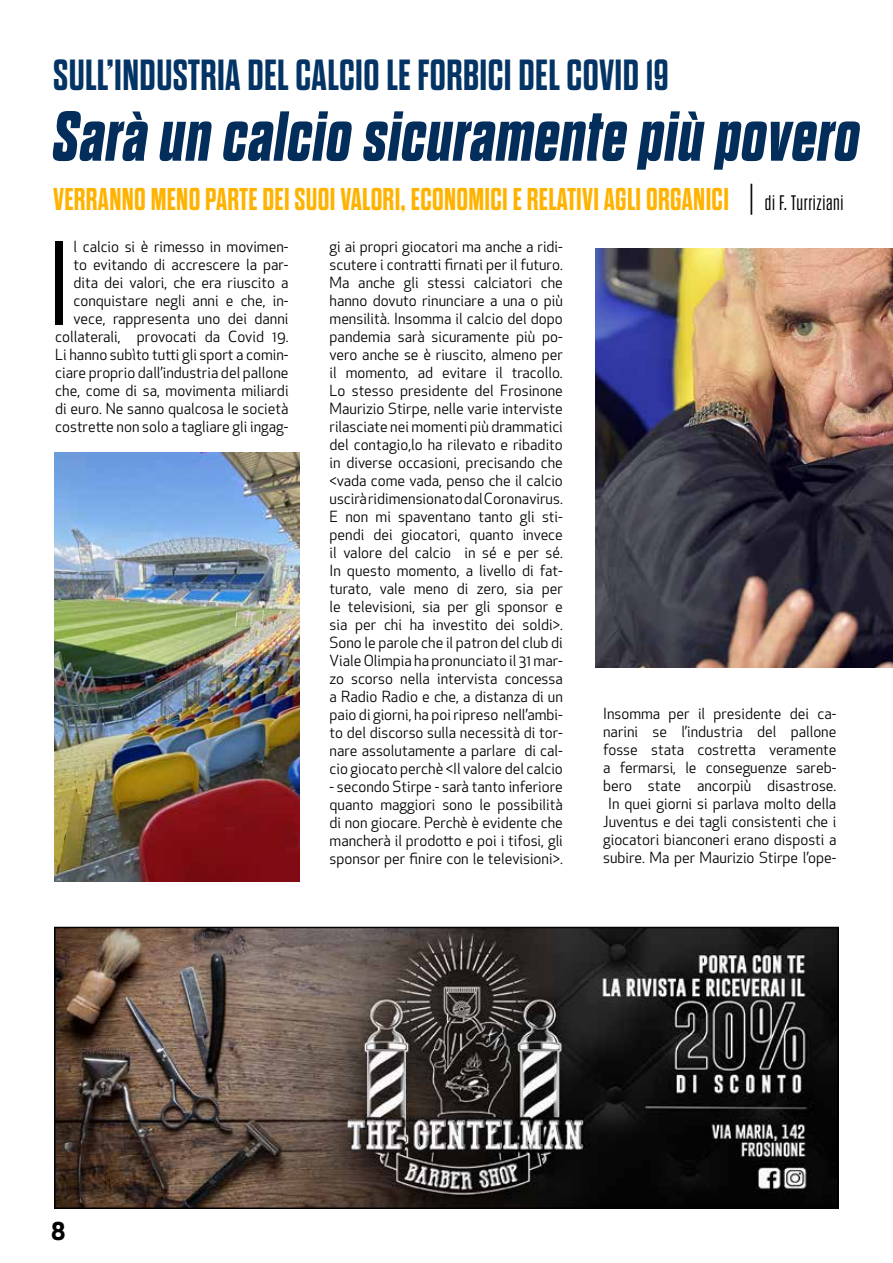
<style>
.page{position:relative;width:893px;height:1263px;background:#fff}
.page>*{position:absolute;margin:0;border:0;box-sizing:border-box;transform-origin:0 0}
.t1{font:111px "Apex New";color:#000}
.t2{font:italic 700 expanded 70.5px "Dharma Gothic E";letter-spacing:.02em;color:#032d5a}
.t3{font:700 43.5px "Dharma Gothic E";letter-spacing:.01em;color:#033465}
.t4{font:700 31.5px "Dharma Gothic E";letter-spacing:.01em;color:#ffb300}
.t5{font:700 24px "Apex New";color:#000}
.t6{font:15px/18px "Apex New";color:#000;text-align:justify}
.s1{font-weight:300;font-stretch:expanded;font-size:37.5px;color:#000}
.s2{font-weight:300;font-size:21px;color:#000}
</style>
<div class="page">
<img style="left:57px;top:930px;width:779px;height:276px">
<div style="left:54px;top:927px;width:785px;height:282px;border:2px solid #000"></div>
<img style="left:595px;top:249px;width:298px;height:419px">
<img style="left:54px;top:453px;width:246px;height:428px">
<h3 class="t3" style="left:53px;top:53px;width:617px">SULL’INDUSTRIA DEL CALCIO LE FORBICI DEL COVID 19</h3>
<h2 class="t2" style="left:53px;top:100px;width:808px">Sarà un calcio sicuramente più povero</h2>
<h3 class="t4" style="left:53px;top:183px;width:792px">VERRANNO MENO PARTE DEI SUOI VALORI, ECONOMICI E RELATIVI AGLI ORGANICI <span class="s1">|</span> <span class="s2">di F. Turriziani</span></h3>
<h1 class="t1" style="left:45px;top:214px;width:30px">I</h1>
<p class="t6" style="left:55px;top:238px;width:235px;text-align:right">l calcio si è rimesso in movimen-<br>to evitando di accrescere la par&shy;dita dei valori, che era riuscito a conquistare negli anni e che, in&shy;vece, rappresenta uno dei danni collaterali, provocati da Covid 19.<br>Li hanno subìto tutti gli sport a comin&shy;ciare proprio dall’industria del pallone che, come di sa, movimenta miliardi di euro. Ne sanno qualcosa le società costrette non solo a tagliare gli ingag-</p>
<p class="t6" style="left:330px;top:238px;width:235px">gi ai propri giocatori ma anche a ridi&shy;scutere i contratti firnati per il futuro.<br>Ma anche gli stessi calciatori che hanno dovuto rinunciare a una o più mensilità. Insomma il calcio del dopo pandemia sarà sicuramente più po&shy;vero anche se è riuscito, almeno per il momento, ad evitare il tracollo.<br>Lo stesso presidente del Frosinone Maurizio Stirpe, nelle varie interviste rilasciate nei momenti più drammatici del contagio,lo ha rilevato e ribadito in diverse occasioni, precisando che &lt;vada come vada, penso che il calcio uscirà ridimensionato dal Coronavirus.<br>E non mi spaventano tanto gli sti&shy;pendi dei giocatori, quanto invece il valore del calcio in sé e per sé.<br>In questo momento, a livello di fat&shy;turato, vale meno di zero, sia per le televisioni, sia per gli sponsor e sia per chi ha investito dei soldi&gt;.<br>Sono le parole che il patron del club di Viale Olimpia ha pronunciato il 31 mar&shy;zo scorso nella intervista concessa a Radio Radio e che, a distanza di un paio di giorni, ha poi ripreso nell’ambi&shy;to del discorso sulla necessità di tor&shy;nare assolutamente a parlare di cal&shy;cio giocato perchè &lt;Il valore del calcio</p>
<p class="t6" style="left:330px;top:778px;width:235px">- secondo Stirpe - sarà tanto inferiore quanto maggiori sono le possibilità di non giocare. Perchè è evidente che mancherà il prodotto e poi i tifosi, gli sponsor per finire con le televisioni&gt;.</p>
<p class="t6" style="left:603px;top:705px;width:235px;text-align:center">Insomma per il presidente dei ca&shy;narini se l’industria del pallone fosse stata costretta veramente a fermarsi, le conseguenze sareb&shy;bero state ancorpiù disastrose.<br>In quei giorni si parlava molto della Juventus e dei tagli consistenti che i giocatori bianconeri erano disposti a subire. Ma per Maurizio Stirpe l’ope-</p>
<h3 class="t5" style="left:51px;top:1213px;width:16px">8</h3>
</div>
